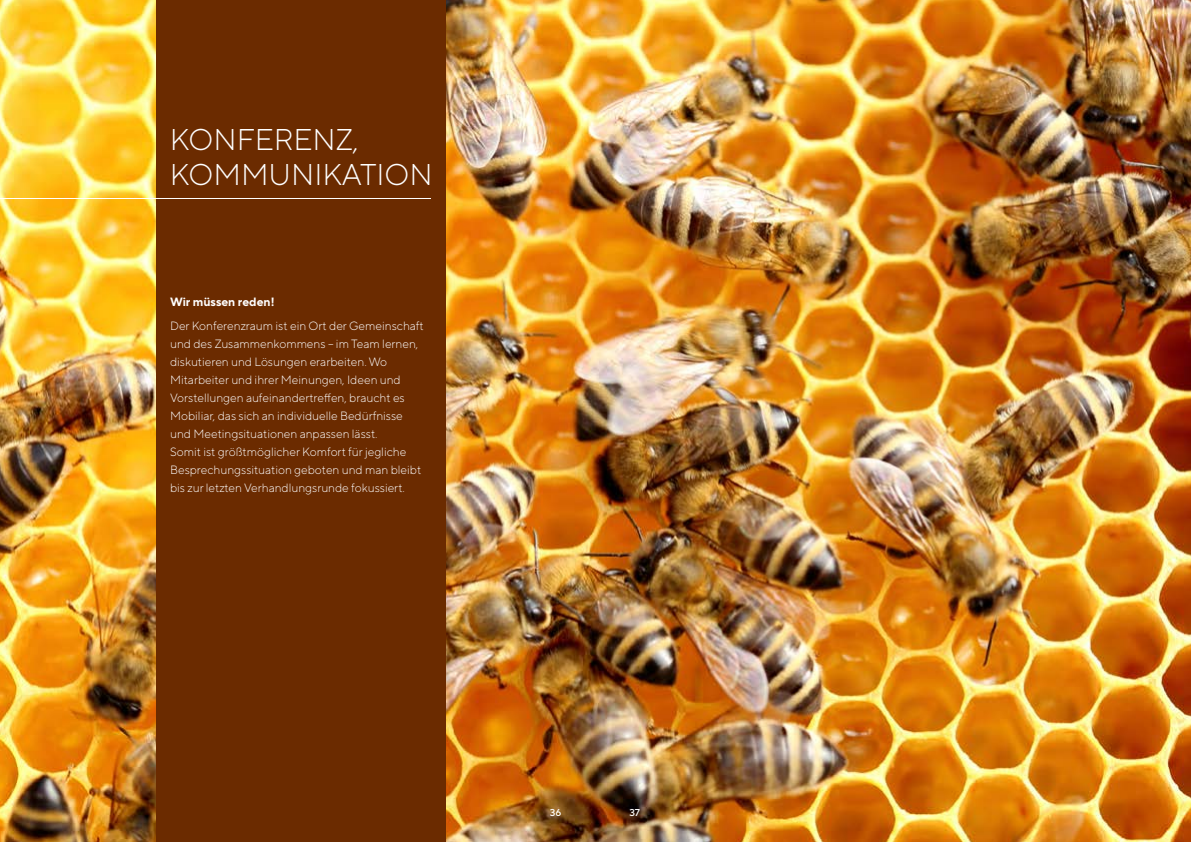
<style>
.page{position:relative;width:1191px;height:842px;background:#fff}
.page>*{position:absolute;margin:0;border:0;box-sizing:border-box;transform-origin:0 0}
.t1{font:300 30px/35px "TT Norms Pro";color:#fff}
.t2{font:300 12px/18px "TT Norms Pro";color:#fff}
.t3{font:700 12px "TT Norms Pro";color:#fff}
.t4{font:500 10px "TT Norms Pro";color:#fff}
</style>
<div class="page">
<img style="left:0;top:0;width:1191px;height:842px">
<div style="left:156px;top:0;width:289px;height:842px;background:#6b2b00"></div>
<hr style="left:0;top:198px;width:430px;height:1px;background:#fff">
<h1 class="t1" style="left:170px;top:121px;width:264px">KONFERENZ,<br>KOMMUNIKATION</h1>
<p class="t3" style="left:170px;top:294px;width:106px">Wir müssen reden!</p>
<p class="t2" style="left:170px;top:316px;width:255px">Der Konferenzraum ist ein Ort der Gemeinschaft und des Zusammenkommens – im Team lernen, diskutieren und Lösungen erarbeiten. Wo Mitarbeiter und ihrer Meinungen, Ideen und Vorstellungen aufeinandertreffen, braucht es Mobiliar, das sich an individuelle Bedürfnisse und Meetingsituationen anpassen lässt.<br>Somit ist größtmöglicher Komfort für jegliche Besprechungssituation geboten und man bleibt bis zur letzten Verhandlungsrunde fokussiert.</p>
<p class="t4" style="left:550px;top:806px;width:13px">36</p>
<p class="t4" style="left:629px;top:806px;width:12px">37</p>
</div>
